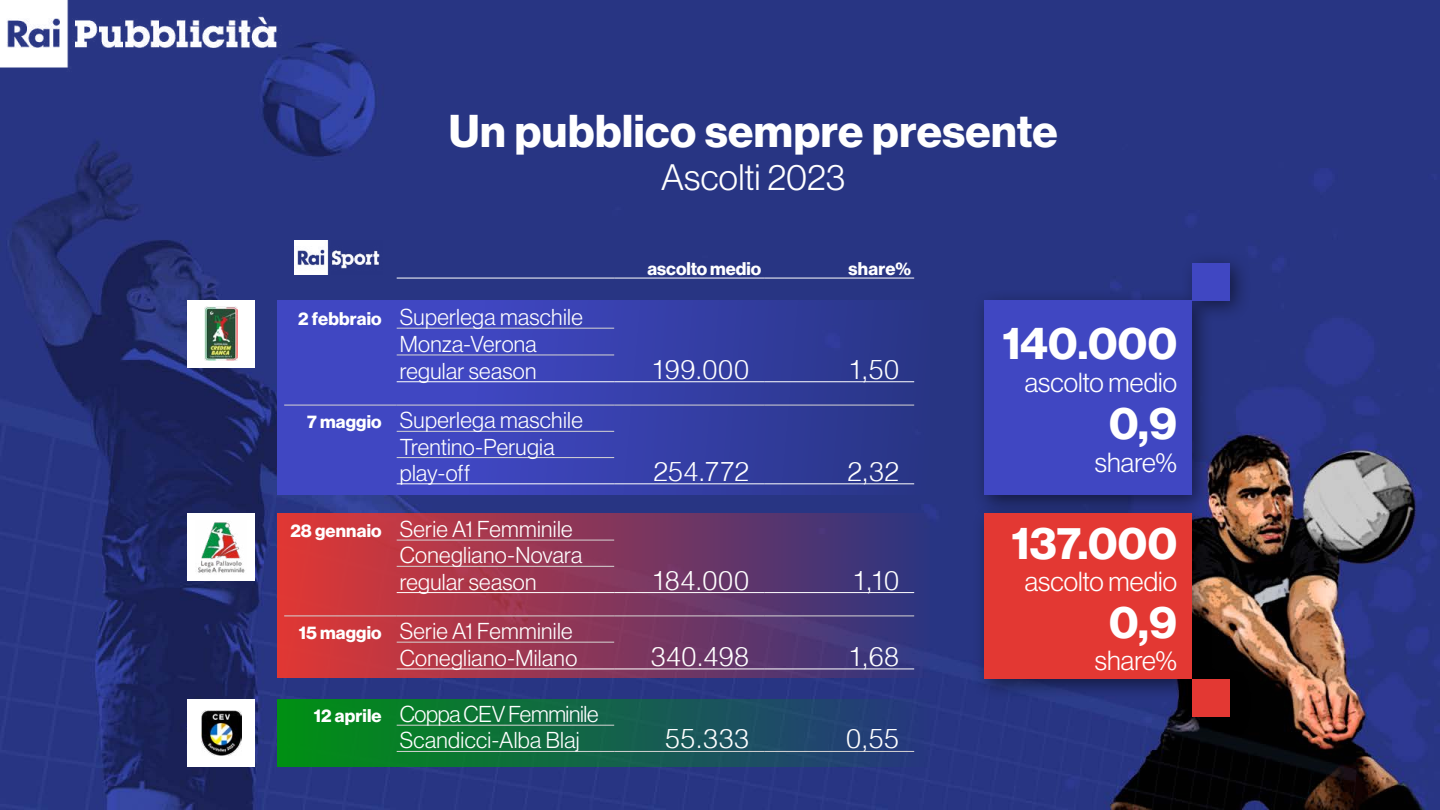
<style>
.page{position:relative;width:1440px;height:810px;background:#fff}
.page>*{position:absolute;margin:0;border:0;box-sizing:border-box;transform-origin:0 0}
.t1{font:45px "N Haas Grotesk DS Pro 75 Bd";letter-spacing:.01em;color:#fff}
.t2{font:36px "N Haas Grotesk DS Pro 45 Lt";letter-spacing:.005em;color:#fff}
.t3{font:300 27px "Helvetica";letter-spacing:.015em;color:#fff}
.t4{font:27px "N Haas Grotesk DS Pro 45 Lt";letter-spacing:.005em;color:#fff}
.t5{font:22.5px/26.2px "N Haas Grotesk DS Pro 45 Lt";letter-spacing:.015em;color:#fff}
.t6{font:18px "N Haas Grotesk DS Pro 75 Bd";color:#fff}
.s1{font-family:"N Haas Grotesk DS Pro 75 Bd";font-size:18px}
</style>
<div class="page">
<img style="left:0;top:0;width:1440px;height:810px">
<div style="left:973px;top:251px;width:279px;height:267px;background:#000;opacity:.5"></div>
<div style="left:984px;top:300px;width:208px;height:195px;background:#4047c2"></div>
<div style="left:1192px;top:263px;width:37px;height:37px;background:#4047c2"></div>
<div style="left:973px;top:502px;width:279px;height:237px;background:#000;opacity:.5"></div>
<div style="left:984px;top:513px;width:208px;height:166px;background:#e33833"></div>
<div style="left:1192px;top:679px;width:37px;height:38px;background:#e33833"></div>
<div style="left:278px;top:699px;width:652px;height:68px;background:linear-gradient(to right,#009013,#273781)"></div>
<div style="left:278px;top:300px;width:652px;height:195px;background:linear-gradient(to right,#464ccf,#2b378a)"></div>
<div style="left:278px;top:513px;width:652px;height:165px;background:linear-gradient(to right,#e13a36,#2d3783)"></div>
<hr style="left:397px;top:405px;width:217px;height:1px;background:#d6d4d3">
<hr style="left:614px;top:405px;width:150px;height:1px;background:#d6d4d3">
<hr style="left:764px;top:405px;width:150px;height:1px;background:#d6d4d3">
<hr style="left:284px;top:616px;width:113px;height:1px;background:#d6d4d3">
<hr style="left:397px;top:616px;width:217px;height:1px;background:#d6d4d3">
<hr style="left:614px;top:616px;width:150px;height:1px;background:#d6d4d3">
<hr style="left:764px;top:616px;width:150px;height:1px;background:#d6d4d3">
<hr style="left:284px;top:405px;width:113px;height:1px;background:#d6d4d3">
<hr style="left:397px;top:725px;width:217px;height:1px;background:#d6d4d3">
<hr style="left:397px;top:751px;width:217px;height:1px;background:#d6d4d3">
<hr style="left:614px;top:751px;width:150px;height:1px;background:#d6d4d3">
<hr style="left:764px;top:751px;width:150px;height:1px;background:#d6d4d3">
<hr style="left:397px;top:642px;width:217px;height:1px;background:#d6d4d3">
<hr style="left:397px;top:669px;width:217px;height:1px;background:#fff">
<hr style="left:614px;top:669px;width:150px;height:1px;background:#fff">
<hr style="left:764px;top:669px;width:150px;height:1px;background:#fff">
<hr style="left:397px;top:540px;width:217px;height:1px;background:#d6d4d3">
<hr style="left:397px;top:566px;width:217px;height:1px;background:#d6d4d3">
<hr style="left:397px;top:592px;width:217px;height:1px;background:#fff">
<hr style="left:614px;top:592px;width:150px;height:1px;background:#fff">
<hr style="left:764px;top:592px;width:150px;height:1px;background:#fff">
<hr style="left:397px;top:278px;width:217px;height:1px;background:#fff">
<hr style="left:614px;top:278px;width:150px;height:1px;background:#fff">
<hr style="left:764px;top:278px;width:150px;height:1px;background:#fff">
<hr style="left:397px;top:484px;width:217px;height:1px;background:#fff">
<hr style="left:614px;top:484px;width:150px;height:1px;background:#fff">
<hr style="left:764px;top:484px;width:150px;height:1px;background:#fff">
<hr style="left:397px;top:431px;width:217px;height:1px;background:#d6d4d3">
<hr style="left:397px;top:457px;width:217px;height:1px;background:#d6d4d3">
<hr style="left:397px;top:328px;width:217px;height:1px;background:#d6d4d3">
<hr style="left:397px;top:355px;width:217px;height:1px;background:#d6d4d3">
<hr style="left:397px;top:382px;width:217px;height:1px;background:#fff">
<hr style="left:614px;top:382px;width:150px;height:1px;background:#fff">
<hr style="left:764px;top:382px;width:150px;height:1px;background:#fff">
<div style="left:188px;top:300px;width:67px;height:68px;background:#fff"></div>
<img style="left:205px;top:307px;width:33px;height:54px">
<div style="left:188px;top:514px;width:67px;height:67px;background:#fff"></div>
<img style="left:197px;top:522px;width:48px;height:51px">
<div style="left:188px;top:700px;width:67px;height:67px;background:#fff"></div>
<img style="left:201px;top:711px;width:40px;height:45px">
<img style="left:294px;top:241px;width:88px;height:33px">
<h1 class="t1" style="left:449px;top:105px;width:610px">Un pubblico sempre presente</h1>
<h2 class="t2" style="left:661px;top:157px;width:185px">Ascolti 2023</h2>
<p class="t5" style="left:400px;top:304px;width:185px;line-height:26.8px;text-indent:-101px"><span class="s1">2 febbraio</span> Superlega maschile<br>Monza-Verona regular season</p>
<p class="t5" style="left:400px;top:407px;width:185px;text-indent:-93px"><span class="s1">7 maggio</span> Superlega maschile<br>Trentino-Perugia play-off</p>
<p class="t5" style="left:400px;top:516px;width:184px;text-indent:-109px"><span class="s1">28 gennaio</span> Serie A1 Femminile<br>Conegliano-Novara regular season</p>
<p class="t5" style="left:299px;top:618px;width:280px;line-height:26.8px;text-align:right"><span class="s1">15 maggio</span> Serie A1 Femminile<br>Conegliano-Milano</p>
<p class="t5" style="left:400px;top:701px;width:200px;text-indent:-86px"><span class="s1">12 aprile</span> Coppa CEV Femminile<br>Scandicci-Alba Blaj</p>
<p class="t6" style="left:648px;top:258px;width:115px">ascolto medio</p>
<p class="t6" style="left:848px;top:258px;width:64px">share%</p>
<p class="t3" style="left:651px;top:352px;width:100px">199.000</p>
<p class="t3" style="left:848px;top:352px;width:53px">1,50</p>
<p class="t3" style="left:653px;top:454px;width:97px">254.772</p>
<p class="t3" style="left:847px;top:454px;width:54px">2,32</p>
<p class="t3" style="left:651px;top:563px;width:100px">184.000</p>
<p class="t3" style="left:852px;top:563px;width:49px">1,10</p>
<p class="t3" style="left:651px;top:640px;width:100px">340.498</p>
<p class="t3" style="left:848px;top:640px;width:53px">1,68</p>
<p class="t3" style="left:665px;top:722px;width:85px">55.333</p>
<p class="t3" style="left:846px;top:722px;width:54px">0,55</p>
<h1 class="t1" style="left:1002px;top:317px;width:176px">140.000</h1>
<p class="t4" style="left:1025px;top:367px;width:154px">ascolto medio</p>
<h1 class="t1" style="left:1109px;top:397px;width:70px">0,9</h1>
<p class="t4" style="left:1095px;top:447px;width:84px">share%</p>
<h1 class="t1" style="left:1011px;top:517px;width:167px">137.000</h1>
<p class="t4" style="left:1025px;top:567px;width:154px">ascolto medio</p>
<h1 class="t1" style="left:1109px;top:596px;width:70px">0,9</h1>
<p class="t4" style="left:1095px;top:645px;width:84px">share%</p>
</div>
